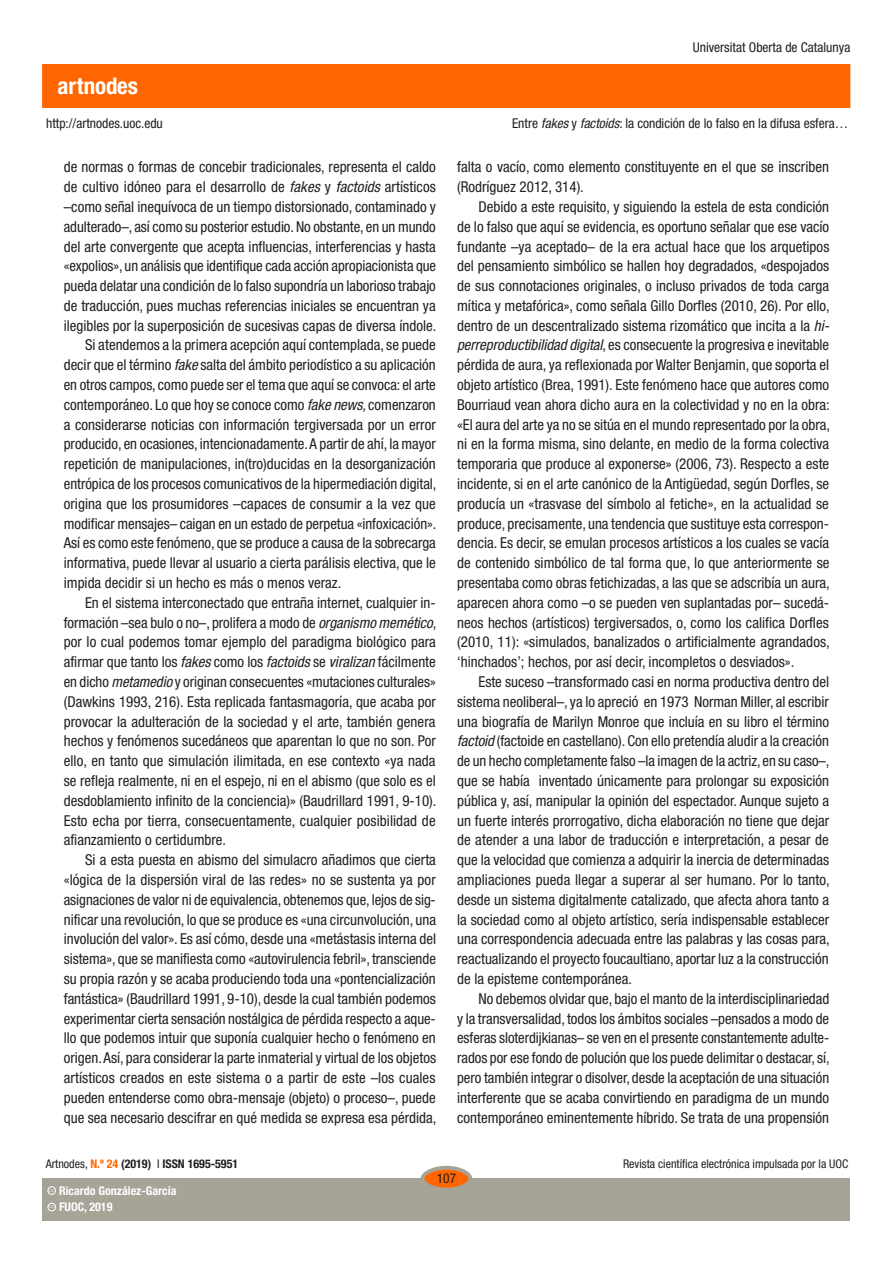
<style>
.page{position:relative;width:893px;height:1263px;background:#fff}
.page>*{position:absolute;margin:0;border:0;box-sizing:border-box;transform-origin:0 0}
.t1{font:700 condensed 22.95px "Helvetica Neue LT Std";color:#fff}
.text_general{font:condensed 15px/19.8px "Helvetica Neue LT Std";color:#231f20;text-align:justify}
.text_general_primerp{font:condensed 15px/19.8px "Helvetica Neue LT Std";color:#231f20;text-align:justify}
.t2{font:condensed 13.5px "Helvetica Neue LT Std";color:#231f20}
.t3{font:condensed 12px "Helvetica Neue LT Std";color:#231f20}
.t4{font:700 condensed 12px "Helvetica Neue LT Std";color:#231f20}
.t5{font:700 condensed 12px "Helvetica Neue LT Std";color:#fff}
.t6{font:600 3.9px "Adobe Caslon Pro";color:#fff}
.s1{font-style:italic}
.s2{font-weight:400}
.s3{color:#f60}
</style>
<div class="page">
<div style="left:43px;top:65px;width:807px;height:42px;background:#f60"></div>
<div style="left:43px;top:1178px;width:807px;height:42px;background:#a6a397"></div>
<div style="left:422px;top:1168px;width:48px;height:21px;background:#f60;border-radius:50%"></div>
<div style="left:421px;top:1166px;width:51px;height:25px;border:4px solid #a6a397;border-radius:50%"></div>
<div style="left:48px;top:1203px;width:8px;height:8px;border:1px solid #fff;border-radius:50%"></div>
<div style="left:48px;top:1186px;width:8px;height:8px;border:1px solid #fff;border-radius:50%"></div>
<h1 class="t1" style="left:58px;top:72px;width:82px">artnodes</h1>
<p class="t2" style="left:46px;top:115px;width:118px">http://artnodes.uoc.edu</p>
<p class="text_general_primerp" style="left:64px;top:157px;width:374px">de normas o formas de concebir tradicionales, representa el caldo de cultivo idóneo para el desarrollo de <span class="s1">fakes</span> y <span class="s1">factoids</span> artísticos –como señal inequívoca de un tiempo distorsionado, contaminado y adulterado–, así como su posterior estudio. No obstante, en un mundo del arte convergente que acepta influencias, interferencias y hasta «expolios», un análisis que identifique cada acción apropiacionista que pueda delatar una condición de lo falso supondría un laborioso trabajo de traducción, pues muchas referencias iniciales se encuentran ya ilegibles por la superposición de sucesivas capas de diversa índole.</p>
<p class="text_general" style="left:64px;top:335px;width:374px;text-indent:21px">Si atendemos a la primera acepción aquí contemplada, se puede decir que el término <span class="s1">fake</span> salta del ámbito periodístico a su aplicación en otros campos, como puede ser el tema que aquí se convoca: el arte contemporáneo. Lo que hoy se conoce como <span class="s1">fake news,</span> comenzaron a considerarse noticias con información tergiversada por un error producido, en ocasiones, intencionadamente. A partir de ahí, la mayor repetición de manipulaciones, in(tro)ducidas en la desorganización entrópica de los procesos comunicativos de la hipermediación digital, origina que los prosumidores –capaces de consumir a la vez que modificar mensajes– caigan en un estado de perpetua «infoxicación».<br>Así es como este fenómeno, que se produce a causa de la sobrecarga informativa, puede llevar al usuario a cierta parálisis electiva, que le impida decidir si un hecho es más o menos veraz.</p>
<p class="text_general" style="left:64px;top:593px;width:374px;text-indent:21px">En el sistema interconectado que entraña internet, cualquier in&shy;formación –sea bulo o no–, prolifera a modo de <span class="s1">organismo memético</span>, por lo cual podemos tomar ejemplo del paradigma biológico para afirmar que tanto los <span class="s1">fakes</span> como los <span class="s1">factoids</span> se <span class="s1">viralizan</span> fácilmente en dicho <span class="s1">metamedio</span> y originan consecuentes «mutaciones culturales» (Dawkins 1993, 216). Esta replicada fantasmagoría, que acaba por provocar la adulteración de la sociedad y el arte, también genera hechos y fenómenos sucedáneos que aparentan lo que no son. Por ello, en tanto que simulación ilimitada, en ese contexto «ya nada se refleja realmente, ni en el espejo, ni en el abismo (que solo es el desdoblamiento infinito de la conciencia)» (Baudrillard 1991, 9-10).<br>Esto echa por tierra, consecuentamente, cualquier posibilidad de afianzamiento o certidumbre.</p>
<p class="text_general" style="left:64px;top:850px;width:374px;text-indent:21px">Si a esta puesta en abismo del simulacro añadimos que cierta «lógica de la dispersión viral de las redes» no se sustenta ya por asignaciones de valor ni de equivalencia, obtenemos que, lejos de sig&shy;nificar una revolución, lo que se produce es «una circunvolución, una involución del valor». Es así cómo, desde una «metástasis interna del sistema», que se manifiesta como «autovirulencia febril», transciende su propia razón y se acaba produciendo toda una «pontencialización fantástica» (Baudrillard 1991, 9-10), desde la cual también podemos experimentar cierta sensación nostálgica de pérdida respecto a aque&shy;llo que podemos intuir que suponía cualquier hecho o fenómeno en origen. Así, para considerar la parte inmaterial y virtual de los objetos artísticos creados en este sistema o a partir de este –los cuales pueden entenderse como obra-mensaje (objeto) o proceso–, puede que sea necesario descifrar en qué medida se expresa esa pérdida,</p>
<p class="t2" style="left:693px;top:40px;width:159px">Universitat Oberta de Catalunya</p>
<p class="t2" style="left:512px;top:115px;width:338px">Entre <span class="s1">fakes</span> y <span class="s1">factoids</span>: la condición de lo falso en la difusa esfera…</p>
<p class="text_general" style="left:457px;top:157px;width:373px">falta o vacío, como elemento constituyente en el que se inscriben (Rodríguez 2012, 314).</p>
<p class="text_general" style="left:457px;top:197px;width:374px;text-indent:21px">Debido a este requisito, y siguiendo la estela de esta condición de lo falso que aquí se evidencia, es oportuno señalar que ese vacío fundante –ya aceptado– de la era actual hace que los arquetipos del pensamiento simbólico se hallen hoy degradados, «despojados de sus connotaciones originales, o incluso privados de toda carga mítica y metafórica», como señala Gillo Dorfles (2010, 26). Por ello, dentro de un descentralizado sistema rizomático que incita a la <span class="s1">hi&shy;perreproductibilidad digital</span>, es consecuente la progresiva e inevitable pérdida de aura, ya reflexionada por Walter Benjamin, que soporta el objeto artístico (Brea, 1991). Este fenómeno hace que autores como Bourriaud vean ahora dicho aura en la colectividad y no en la obra: «El aura del arte ya no se sitúa en el mundo representado por la obra, ni en la forma misma, sino delante, en medio de la forma colectiva temporaria que produce al exponerse» (2006, 73). Respecto a este incidente, si en el arte canónico de la Antigüedad, según Dorfles, se producía un «trasvase del símbolo al fetiche», en la actualidad se produce, precisamente, una tendencia que sustituye esta correspon&shy;dencia. Es decir, se emulan procesos artísticos a los cuales se vacía de contenido simbólico de tal forma que, lo que anteriormente se presentaba como obras fetichizadas, a las que se adscribía un aura, aparecen ahora como –o se pueden ven suplantadas por– sucedá&shy;neos hechos (artísticos) tergiversados, o, como los califica Dorfles (2010, 11): «simulados, banalizados o artificialmente agrandados, ‘hinchados’; hechos, por así decir, incompletos o desviados».</p>
<p class="text_general" style="left:457px;top:672px;width:374px;text-indent:21px">Este suceso –transformado casi en norma productiva dentro del sistema neoliberal–, ya lo apreció en 1973 Norman Miller, al escribir una biografía de Marilyn Monroe que incluía en su libro el término <span class="s1">factoid</span> (factoide en castellano). Con ello pretendía aludir a la creación de un hecho completamente falso –la imagen de la actriz, en su caso–, que se había inventado únicamente para prolongar su exposición pública y, así, manipular la opinión del espectador. Aunque sujeto a un fuerte interés prorrogativo, dicha elaboración no tiene que dejar de atender a una labor de traducción e interpretación, a pesar de que la velocidad que comienza a adquirir la inercia de determinadas ampliaciones pueda llegar a superar al ser humano. Por lo tanto, desde un sistema digitalmente catalizado, que afecta ahora tanto a la sociedad como al objeto artístico, sería indispensable establecer una correspondencia adecuada entre las palabras y las cosas para, reactualizando el proyecto foucaultiano, aportar luz a la construcción de la episteme contemporánea.</p>
<p class="text_general" style="left:457px;top:988px;width:374px;text-indent:21px">No debemos olvidar que, bajo el manto de la interdisciplinariedad y la transversalidad, todos los ámbitos sociales –pensados a modo de esferas sloterdijkianas– se ven en el presente constantemente adulte&shy;rados por ese fondo de polución que los puede delimitar o destacar, sí, pero también integrar o disolver, desde la aceptación de una situación interferente que se acaba convirtiendo en paradigma de un mundo contemporáneo eminentemente híbrido. Se trata de una propensión</p>
<p class="t4" style="left:46px;top:1157px;width:194px"><span class="s2">Artnodes,</span> <span class="s3">N.º 24</span> (2019) <span class="s2">I</span> ISSN 1695-5951</p>
<p class="t6" style="left:49px;top:1205px;width:7px">CC</p>
<p class="t5" style="left:59px;top:1200px;width:55px">FUOC, 2019</p>
<p class="t5" style="left:59px;top:1183px;width:119px">Ricardo González-García</p>
<p class="t6" style="left:49px;top:1188px;width:7px">CC</p>
<p class="t2" style="left:437px;top:1171px;width:21px">107</p>
<p class="t3" style="left:623px;top:1157px;width:227px">Revista científica electrónica impulsada por la UOC</p>
</div>
